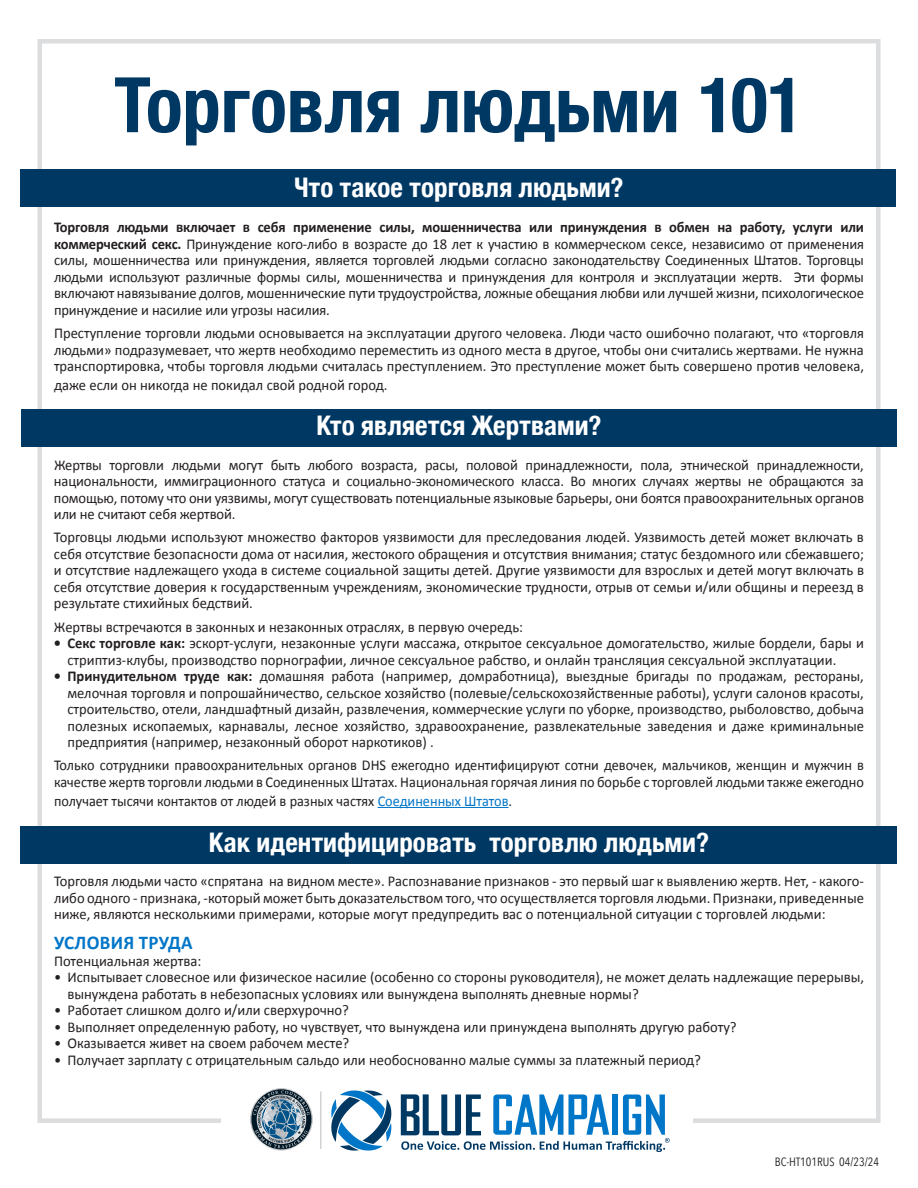
<style>
.page{position:relative;width:918px;height:1188px;background:#fff}
.page>*{position:absolute;margin:0;border:0;box-sizing:border-box;transform-origin:0 0}
.t1{font:700 condensed 76.65px "Helvetica Neue";color:#003864}
.t2{font:700 condensed 27px "Helvetica Neue";letter-spacing:.005em;color:#fff}
.t3{font:700 19.5px "Calibri";letter-spacing:.02em;color:#0076c8}
.t4{font:15px/16.5px "Calibri";color:#231f20;text-align:justify}
.t5{font:15px/16.5px "Calibri";color:#231f20;scale:.95 1}
.t6{font:12px "Avenir Next Condensed";color:#231f20}
.s1{font-weight:700}
.s2{color:#0076c8}
</style>
<div class="page">
<hr style="left:378px;top:807px;width:131px;height:1px;background:#0076c8">
<div style="left:21px;top:169px;width:875px;height:38px;background:#003864"></div>
<div style="left:21px;top:409px;width:876px;height:38px;background:#003864"></div>
<div style="left:21px;top:826px;width:876px;height:38px;background:#003864"></div>
<svg style="left:250px;top:1088px;width:63px;height:63px"></svg>
<svg style="left:253px;top:1090px;width:57px;height:58px;background:#768d9d"></svg>
<svg style="left:331px;top:1091px;width:60px;height:60px"></svg>
<svg style="left:401px;top:1094px;width:269px;height:58px"></svg>
<hr style="left:320px;top:1091px;width:2px;height:58px;background:#d1d2d4">
<h1 class="t1" style="left:114px;top:41px;width:692px">Торговля людьми 101</h1>
<h2 class="t2" style="left:294px;top:165px;width:331px">Что такое торговля людьми?</h2>
<p class="t4" style="left:54px;top:219px;width:812px"><span class="s1">Торговля людьми включает в себя применение силы, мошенничества или принуждения в обмен на работу, услуги или коммерческий секс.</span> Принуждение кого-либо в возрасте до 18 лет к участию в коммерческом сексе, независимо от применения силы, мошенничества или принуждения, является торговлей людьми согласно законодательству Соединенных Штатов. Торговцы людьми используют различные формы силы, мошенничества и принуждения для контроля и эксплуатации жертв. Эти формы включают навязывание долгов, мошеннические пути трудоустройства, ложные обещания любви или лучшей жизни, психологическое принуждение и насилие или угрозы насилия.</p>
<p class="t4" style="left:54px;top:325px;width:812px">Преступление торговли людьми основывается на эксплуатации другого человека. Люди часто ошибочно полагают, что «торговля людьми» подразумевает, что жертв необходимо переместить из одного места в другое, чтобы они считались жертвами. Не нужна транспортировка, чтобы торговля людьми считалась преступлением. Это преступление может быть совершено против человека,</p>
<p class="t4" style="left:54px;top:377px;width:335px">даже если он никогда не покидал свой родной город.</p>
<h2 class="t2" style="left:316px;top:403px;width:287px">Кто является Жертвами?</h2>
<p class="t4" style="left:54px;top:456px;width:812px">Жертвы торговли людьми могут быть любого возраста, расы, половой принадлежности, пола, этнической принадлежности, национальности, иммиграционного статуса и социально-экономического класса. Во многих случаях жертвы не обращаются за помощью, потому что они уязвимы, могут существовать потенциальные языковые барьеры, они боятся правоохранительных органов или не считают себя жертвой.</p>
<p class="t4" style="left:54px;top:529px;width:812px">Торговцы людьми используют множество факторов уязвимости для преследования людей. Уязвимость детей может включать в себя отсутствие безопасности дома от насилия, жестокого обращения и отсутствия внимания; статус бездомного или сбежавшего; и отсутствие надлежащего ухода в системе социальной защиты детей. Другие уязвимости для взрослых и детей могут включать в себя отсутствие доверия к государственным учреждениям, экономические трудности, отрыв от семьи и/или общины и переезд в результате стихийных бедствий.</p>
<p class="t4" style="left:54px;top:618px;width:471px">Жертвы встречаются в законных и незаконных отраслях, в первую очередь:</p>
<p class="t4" style="left:67px;top:635px;width:798px;text-indent:-14px"><span class="s1">• Секс торговлe как:</span> эскорт-услуги, незаконные услуги массажа, открытое сексуальное домогательство, жилые бордели, бары и стриптиз-клубы, производство порнографии, личное сексуальное рабство, и онлайн трансляция сексуальной эксплуатации.</p>
<p class="t4" style="left:67px;top:668px;width:798px;text-indent:-14px"><span class="s1">• Принудительнoм трудe как:</span> домашняя работа (например, домработница), выездные бригады по продажам, рестораны, мелочная торговля и попрошайничество, сельское хозяйство (полевые/сельскохозяйственные работы), услуги салонов красоты, строительство, отели, ландшафтный дизайн, развлечения, коммерческие услуги по уборке, производство, рыболовство, добыча полезных ископаемых, карнавалы, лесное хозяйство, здравоохранение, развлекательные заведения и даже криминальные предприятия (например, незаконный оборот наркотиков) .</p>
<p class="t5" style="left:54px;top:757px;width:854px">Только сотрудники правоохранительных органов DHS ежегодно идентифицируют сотни девочек, мальчиков, женщин и мужчин в качестве жертв торговли людьми в Соединенных Штатах. Национальная горячая линия по борьбе с торговлей людьми также ежегодно</p>
<p class="t5" style="left:54px;top:793px;width:484px">получает тысячи контактов от людей в разных частях <span class="s2">Соединенных Штатов</span>.</p>
<h2 class="t2" style="left:209px;top:819px;width:502px">Как идентифицировать торговлю людьми?</h2>
<p class="t4" style="left:54px;top:873px;width:812px">Торговля людьми часто «спрятана на видном месте». Распознавание признаков - это первый шаг к выявлению жертв. Нет, - какого&shy;либо одного - признака, -который может быть доказательством того, что осуществляется торговля людьми. Признаки, приведенные ниже, являются несколькими примерами, которые могут предупредить вас о потенциальной ситуации с торговлей людьми:</p>
<h3 class="t3" style="left:54px;top:930px;width:140px">УСЛОВИЯ ТРУДА</h3>
<p class="t4" style="left:54px;top:952px;width:149px">Потенциальная жертва:</p>
<p class="t4" style="left:68px;top:969px;width:798px;text-indent:-14px">• Испытывает словесное или физическое насилие (особенно со стороны руководителя), не может делать надлежащие перерывы, вынуждена работать в небезопасных условиях или вынуждена выполнять дневные нормы?</p>
<p class="t4" style="left:54px;top:1002px;width:297px">• Работает слишком долго и/или сверхурочно?</p>
<p class="t4" style="left:54px;top:1018px;width:684px">• Выполняет определенную работу, но чувствует, что вынуждена или принуждена выполнять другую работу?</p>
<p class="t4" style="left:54px;top:1035px;width:297px">• Оказывается живет на своем рабочем месте?</p>
<p class="t4" style="left:54px;top:1051px;width:649px">• Получает зарплату с отрицательным сальдо или необоснованно малые суммы за платежный период?</p>
<p class="t6" style="left:775px;top:1152px;width:106px">BC-HT101RUS 04/23/24</p>
</div>
